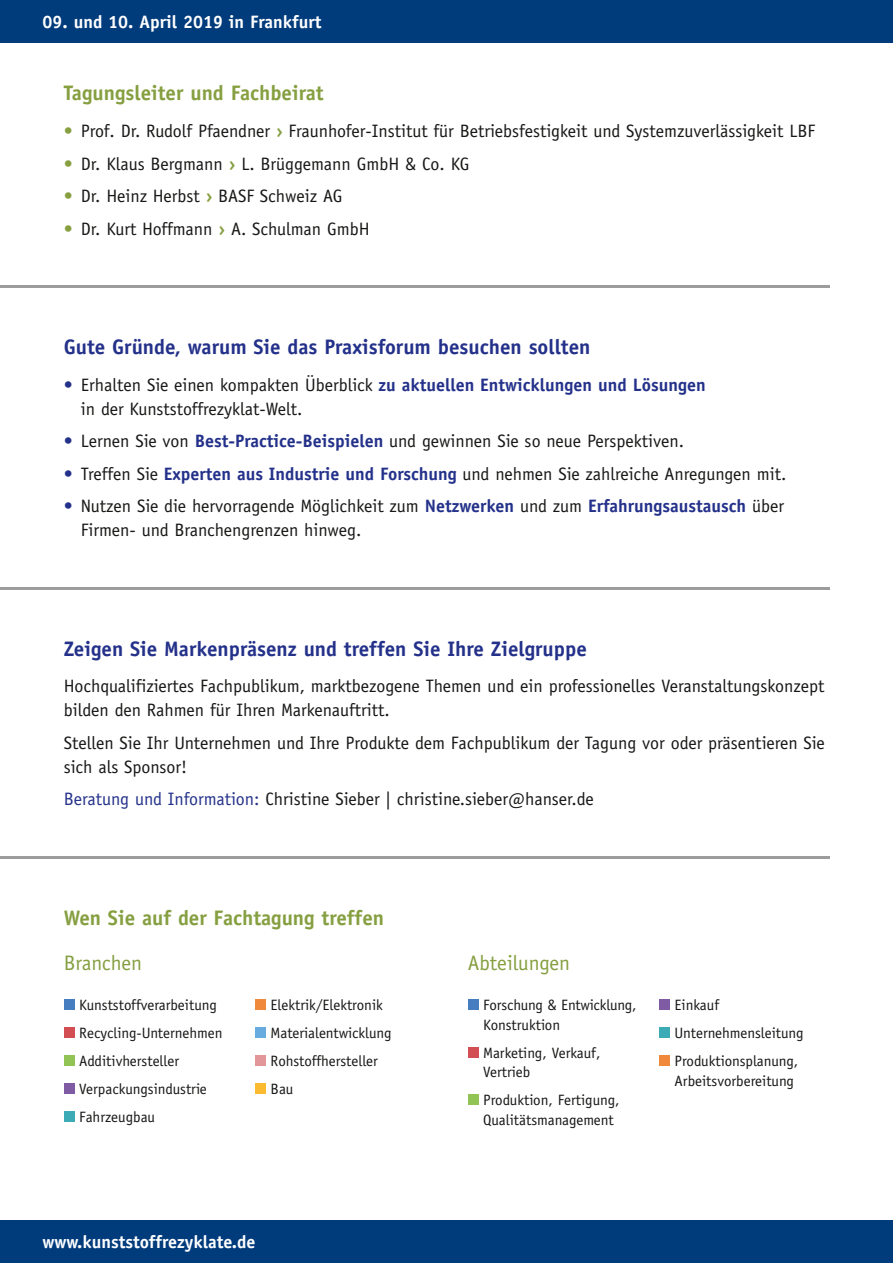
<style>
.page{position:relative;width:893px;height:1263px;background:#fff}
.page>*{position:absolute;margin:0;border:0;box-sizing:border-box;transform-origin:0 0}
.t1{font:700 21px "Officina Sans Std";color:#24318a}
.t2{font:700 21px "Officina Sans Std";color:#869f41}
.t3{font:21px "Officina Sans Std";color:#869f41}
.t4{font:18px/24px "Officina Sans Std";color:#181716}
.t5{font:700 18px "Officina Sans Std";color:#fff}
.t6{font:15px/28px "Officina Sans Std";color:#181716}
.s1{color:#869f41}
.s2{font-weight:700;color:#869f41}
.s3{font-weight:700;color:#24318a}
.s4{color:#24318a}
</style>
<div class="page">
<div style="left:0;top:1220px;width:893px;height:43px;background:#003b7c"></div>
<div style="left:0;top:0;width:893px;height:43px;background:#003b7c"></div>
<hr style="left:0;top:856px;width:829px;height:2px;background:#9c9c9d">
<hr style="left:0;top:587px;width:829px;height:2px;background:#9c9c9d">
<hr style="left:0;top:286px;width:829px;height:2px;background:#9c9c9d">
<div style="left:64px;top:999px;width:10px;height:11px;background:#457dc0"></div>
<div style="left:64px;top:1027px;width:10px;height:11px;background:#d24e53"></div>
<div style="left:64px;top:1055px;width:10px;height:11px;background:#92c355"></div>
<div style="left:64px;top:1083px;width:10px;height:11px;background:#7e5ba3"></div>
<div style="left:64px;top:1111px;width:10px;height:11px;background:#3dabb5"></div>
<div style="left:255px;top:999px;width:11px;height:11px;background:#f1893c"></div>
<div style="left:255px;top:1027px;width:11px;height:11px;background:#68acdf"></div>
<div style="left:255px;top:1055px;width:11px;height:11px;background:#e2969a"></div>
<div style="left:255px;top:1083px;width:11px;height:11px;background:#fbbb31"></div>
<div style="left:468px;top:999px;width:10px;height:11px;background:#457dc0"></div>
<div style="left:468px;top:1047px;width:10px;height:11px;background:#d24e53"></div>
<div style="left:468px;top:1094px;width:10px;height:11px;background:#92c355"></div>
<div style="left:659px;top:999px;width:11px;height:11px;background:#7e5ba3"></div>
<div style="left:659px;top:1027px;width:11px;height:11px;background:#3dabb5"></div>
<div style="left:659px;top:1055px;width:11px;height:11px;background:#f1893c"></div>
<p class="t5" style="left:43px;top:10px;width:280px">09. und 10. April 2019 in Frankfurt</p>
<p class="t2" style="left:64px;top:80px;width:261px">Tagungsleiter und Fachbeirat</p>
<p class="t4" style="left:64px;top:119px;width:753px"><span class="s1">•</span> Prof. Dr. Rudolf Pfaendner <span class="s2">›</span> Fraunhofer-Institut für Betriebsfestigkeit und Systemzuverlässigkeit LBF</p>
<p class="t4" style="left:64px;top:151px;width:407px"><span class="s1">•</span> Dr. Klaus Bergmann <span class="s2">›</span> L. Brüggemann GmbH &amp; Co. KG</p>
<p class="t4" style="left:64px;top:184px;width:280px"><span class="s1">•</span> Dr. Heinz Herbst <span class="s2">›</span> BASF Schweiz AG</p>
<p class="t4" style="left:64px;top:216px;width:307px"><span class="s1">•</span> Dr. Kurt Hoffmann <span class="s2">›</span> A. Schulman GmbH</p>
<p class="t1" style="left:64px;top:334px;width:528px">Gute Gründe, warum Sie das Praxisforum besuchen sollten</p>
<p class="t4" style="left:81px;top:373px;width:626px;text-indent:-17px"><span class="s3">•</span> Erhalten Sie einen kompakten Überblick <span class="s3">zu aktuellen Entwicklungen und Lösungen </span>in der Kunststoffrezyklat-Welt.</p>
<p class="t4" style="left:64px;top:429px;width:622px"><span class="s3">•</span> Lernen Sie von <span class="s3">Best-Practice-Beispielen</span> und gewinnen Sie so neue Perspektiven.</p>
<p class="t4" style="left:64px;top:462px;width:724px"><span class="s3">•</span> Treffen Sie <span class="s3">Experten aus Industrie und Forschung</span> und nehmen Sie zahlreiche Anregungen mit.</p>
<p class="t4" style="left:81px;top:494px;width:705px;text-indent:-17px"><span class="s3">•</span> Nutzen Sie die hervorragende Möglichkeit zum <span class="s3">Netzwerken</span> und zum <span class="s3">Erfahrungsaustausch</span> über<br>Firmen- und Branchengrenzen hinweg.</p>
<p class="t1" style="left:64px;top:635px;width:525px">Zeigen Sie Markenpräsenz und treffen Sie Ihre Zielgruppe</p>
<p class="t4" style="left:64px;top:674px;width:762px">Hochqualifiziertes Fachpublikum, marktbezogene Themen und ein professionelles Veranstaltungskonzept bilden den Rahmen für Ihren Markenauftritt.</p>
<p class="t4" style="left:64px;top:731px;width:763px">Stellen Sie Ihr Unternehmen und Ihre Produkte dem Fachpublikum der Tagung vor oder präsentieren Sie sich als Sponsor!</p>
<p class="t4" style="left:64px;top:787px;width:531px"><span class="s4">Beratung und Information:</span> Christine Sieber | christine.sieber@hanser.de</p>
<p class="t2" style="left:64px;top:904px;width:322px">Wen Sie auf der Fachtagung treffen</p>
<p class="t3" style="left:64px;top:950px;width:80px">Branchen</p>
<p class="t3" style="left:468px;top:950px;width:104px">Abteilungen</p>
<p class="t6" style="left:79px;top:991px;width:145px">Kunststoffverarbeitung<br>Recycling-Unternehmen<br>Additivhersteller<br>Verpackungsindustrie<br>Fahrzeugbau</p>
<p class="t6" style="left:271px;top:991px;width:122px">Elektrik/Elektronik<br>Materialentwicklung<br>Rohstoffhersteller<br>Bau</p>
<p class="t6" style="left:483px;top:995px;width:155px;line-height:19.5px">Forschung &amp; Entwicklung,<br>Konstruktion</p>
<p class="t6" style="left:483px;top:1043px;width:119px;line-height:19.5px">Marketing, Verkauf,<br>Vertrieb</p>
<p class="t6" style="left:483px;top:1090px;width:138px;line-height:19.5px">Produktion, Fertigung,<br>Qualitätsmanagement</p>
<p class="t6" style="left:675px;top:991px;width:130px">Einkauf<br>Unternehmensleitung<br>Produktionsplanung,</p>
<p class="t6" style="left:675px;top:1066px;width:121px">Arbeitsvorbereitung</p>
<p class="t5" style="left:43px;top:1231px;width:215px">www.kunststoffrezyklate.de</p>
</div>
